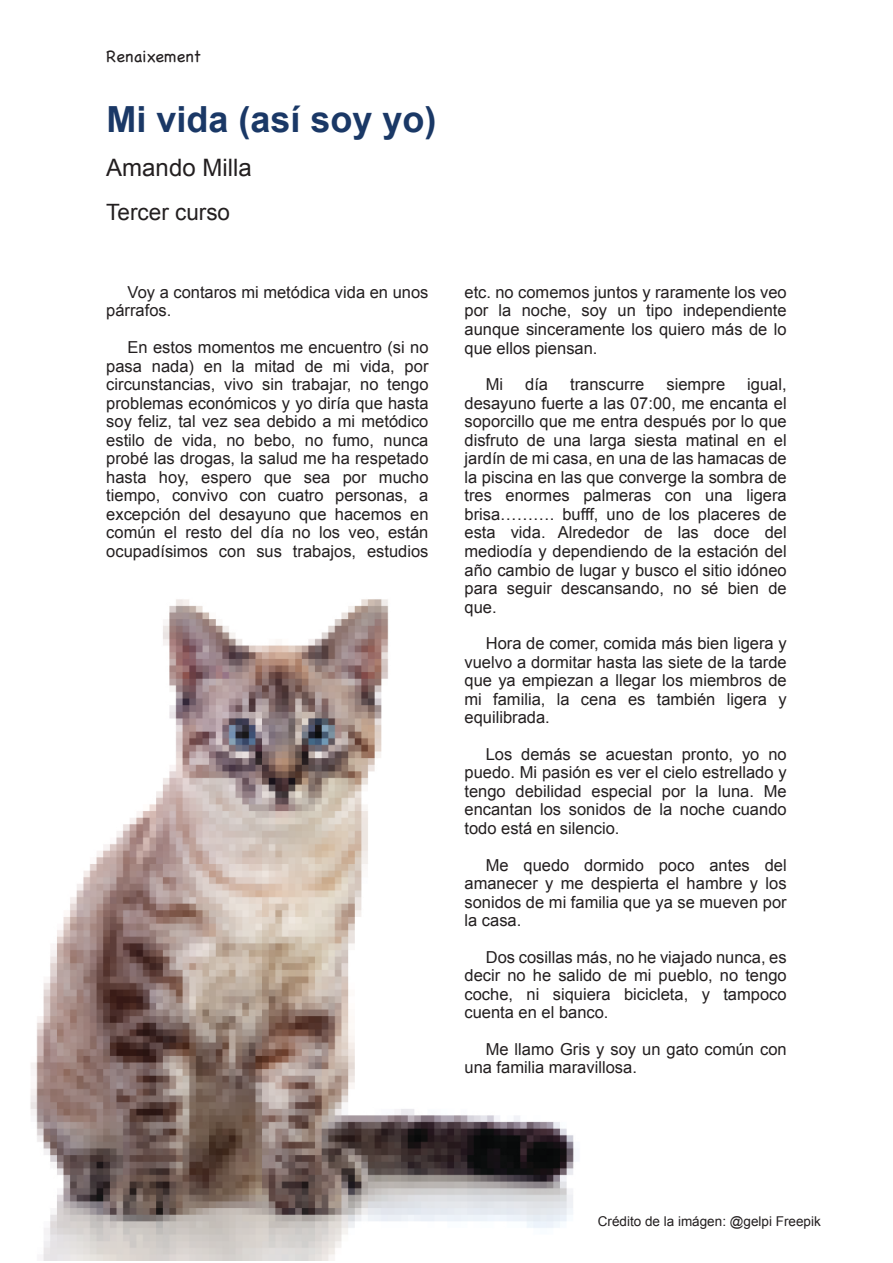
<style>
.page{position:relative;width:893px;height:1263px;background:#fff}
.page>*{position:absolute;margin:0;border:0;box-sizing:border-box;transform-origin:0 0}
.t1{font:700 36px "Arial";color:#1a3866}
.t2{font:24px "Arial";color:#231f20}
.t3{font:22.5px "Arial";color:#231f20}
.t4{font:16.5px/18.6px "Arial";color:#231f20;text-align:justify}
.t5{font:16.5px "Chalkboard";color:#231f20}
.t6{font:13.5px "Arial";color:#231f20}
</style>
<div class="page">
<img style="left:30px;top:599px;width:544px;height:662px">
<p class="t5" style="left:106px;top:46px;width:96px">Renaixement</p>
<h1 class="t1" style="left:106px;top:106px;width:332px">Mi vida (así soy yo)</h1>
<h2 class="t2" style="left:106px;top:158px;width:147px">Amando Milla</h2>
<h3 class="t3" style="left:106px;top:204px;width:125px">Tercer curso</h3>
<p class="t4" style="left:106px;top:284px;width:324px;text-indent:21px">Voy a contaros mi metódica vida en unos párrafos.</p>
<p class="t4" style="left:106px;top:339px;width:324px;text-indent:21px">En estos momentos me encuentro (si no pasa nada) en la mitad de mi vida, por circunstancias, vivo sin trabajar, no tengo problemas económicos y yo diría que hasta soy feliz, tal vez sea debido a mi metódico estilo de vida, no bebo, no fumo, nunca probé las drogas, la salud me ha respetado hasta hoy, espero que sea por mucho tiempo, convivo con cuatro personas, a excepción del desayuno que hacemos en común el resto del día no los veo, están ocupadísimos con sus trabajos, estudios</p>
<p class="t4" style="left:464px;top:284px;width:324px">etc. no comemos juntos y raramente los veo por la noche, soy un tipo independiente aunque sinceramente los quiero más de lo que ellos piensan.</p>
<p class="t4" style="left:486px;top:376px;width:19px">Mi</p>
<p class="t4" style="left:525px;top:376px;width:24px">día</p>
<p class="t4" style="left:570px;top:376px;width:76px">transcurre</p>
<p class="t4" style="left:666px;top:376px;width:60px">siempre</p>
<p class="t4" style="left:464px;top:376px;width:324px;text-indent:283px">igual, desayuno fuerte a las 07:00, me encanta el soporcillo que me entra después por lo que disfruto de una larga siesta matinal en el jardín de mi casa, en una de las hamacas de la piscina en las que converge la sombra de tres enormes palmeras con una ligera brisa………. bufff, uno de los placeres de esta vida. Alrededor de las doce del mediodía y dependiendo de la estación del año cambio de lugar y busco el sitio idóneo para seguir descansando, no sé bien de que.</p>
<p class="t4" style="left:464px;top:635px;width:324px;text-indent:21px">Hora de comer, comida más bien ligera y vuelvo a dormitar hasta las siete de la tarde que ya empiezan a llegar los miembros de mi familia, la cena es también ligera y equilibrada.</p>
<p class="t4" style="left:464px;top:746px;width:324px;text-indent:21px">Los demás se acuestan pronto, yo no puedo. Mi pasión es ver el cielo estrellado y tengo debilidad especial por la luna. Me encantan los sonidos de la noche cuando todo está en silencio.</p>
<p class="t4" style="left:464px;top:857px;width:324px;text-indent:21px">Me quedo dormido poco antes del amanecer y me despierta el hambre y los sonidos de mi familia que ya se mueven por la casa.</p>
<p class="t4" style="left:464px;top:949px;width:324px;text-indent:21px">Dos cosillas más, no he viajado nunca, es decir no he salido de mi pueblo, no tengo coche, ni siquiera bicicleta, y tampoco cuenta en el banco.</p>
<p class="t4" style="left:464px;top:1041px;width:324px;text-indent:21px">Me llamo Gris y soy un gato común con una familia maravillosa.</p>
<p class="t6" style="left:598px;top:1216px;width:225px">Crédito de la imágen: @gelpi Freepik</p>
</div>
